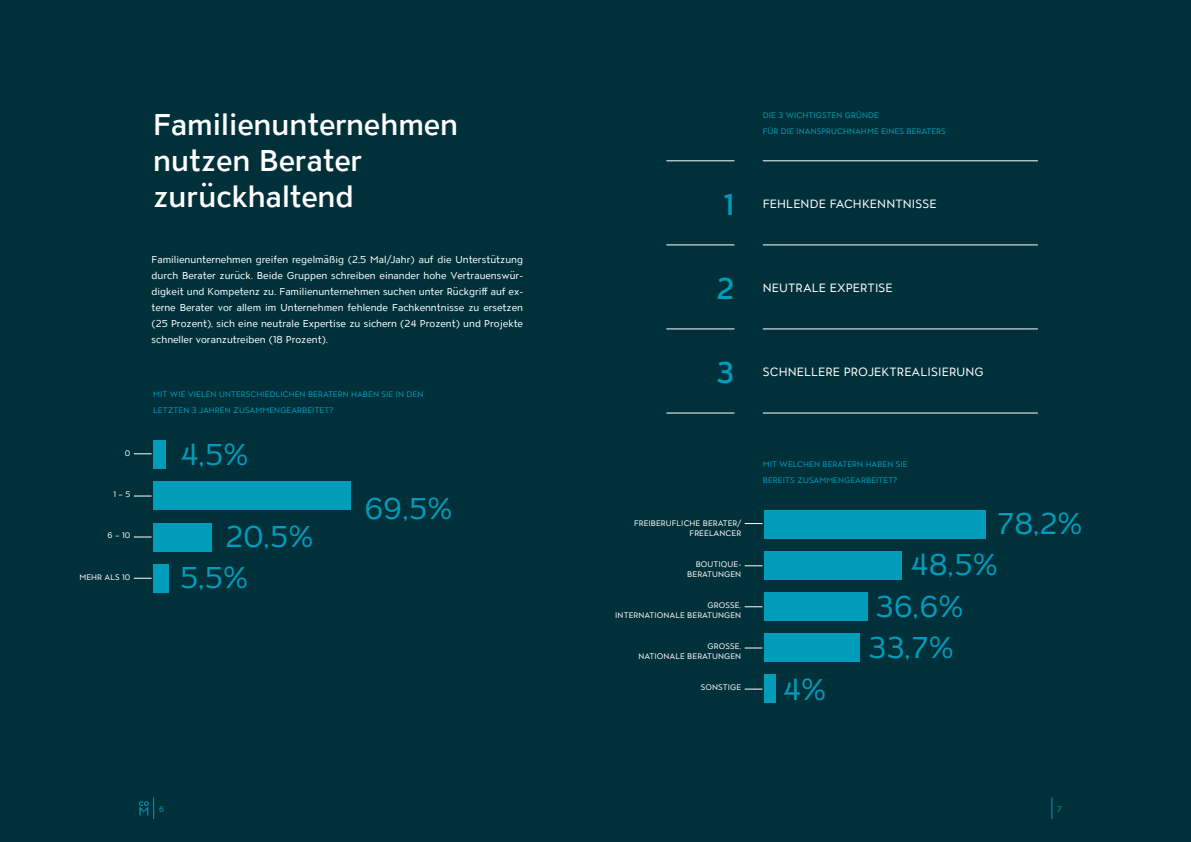
<style>
.page{position:relative;width:1191px;height:842px;background:#00313a}
.page>*{position:absolute;margin:0;border:0;box-sizing:border-box;transform-origin:0 0}
.t1{font:500 30px/36px "ATC Overlook";color:#fff}
.t2{font:30px/41.1px "ATC Overlook";color:#009cb9}
.t3{font:500 30px "ATC Overlook";color:#009cb9}
.t4{font:12px "ATC Overlook";letter-spacing:.01em;color:#fff}
.t5{font:10px/16px "ATC Overlook";color:#fff;text-align:justify}
.t6{font:8px/16px "ATC Overlook";letter-spacing:.01em;color:#009cb9}
.t7{font:8px/10px "ATC Overlook";letter-spacing:.01em;color:#fff;text-align:right}
</style>
<div class="page">
<div style="left:153px;top:441px;width:13px;height:28px;background:#009cb9"></div>
<div style="left:153px;top:482px;width:197px;height:28px;background:#009cb9"></div>
<div style="left:153px;top:523px;width:58px;height:28px;background:#009cb9"></div>
<div style="left:153px;top:564px;width:16px;height:28px;background:#009cb9"></div>
<svg style="left:134px;top:454px;width:18px;height:1px"></svg>
<svg style="left:134px;top:496px;width:18px;height:1px"></svg>
<svg style="left:134px;top:537px;width:18px;height:1px"></svg>
<svg style="left:134px;top:578px;width:18px;height:1px"></svg>
<div style="left:764px;top:510px;width:221px;height:29px;background:#009cb9"></div>
<div style="left:764px;top:551px;width:137px;height:29px;background:#009cb9"></div>
<div style="left:764px;top:593px;width:103px;height:28px;background:#009cb9"></div>
<div style="left:764px;top:634px;width:95px;height:28px;background:#009cb9"></div>
<svg style="left:744px;top:523px;width:18px;height:1px"></svg>
<svg style="left:744px;top:566px;width:18px;height:1px"></svg>
<svg style="left:744px;top:607px;width:18px;height:1px"></svg>
<svg style="left:744px;top:648px;width:18px;height:1px"></svg>
<div style="left:764px;top:675px;width:11px;height:28px;background:#009cb9"></div>
<svg style="left:744px;top:689px;width:18px;height:1px"></svg>
<hr style="left:666px;top:245px;width:68px;height:1px;background:#fff">
<hr style="left:666px;top:161px;width:68px;height:1px;background:#fff">
<hr style="left:666px;top:413px;width:68px;height:1px;background:#fff">
<hr style="left:666px;top:329px;width:68px;height:1px;background:#fff">
<hr style="left:763px;top:245px;width:274px;height:1px;background:#fff">
<hr style="left:763px;top:161px;width:274px;height:1px;background:#fff">
<hr style="left:763px;top:413px;width:274px;height:1px;background:#fff">
<hr style="left:763px;top:329px;width:274px;height:1px;background:#fff">
<svg style="left:139px;top:797px;width:15px;height:22px"></svg>
<svg style="left:1051px;top:797px;width:1px;height:22px"></svg>
<p class="t7" style="left:125px;top:449px;width:7px">0</p>
<p class="t7" style="left:113px;top:490px;width:19px">1 – 5</p>
<p class="t7" style="left:108px;top:531px;width:24px">6 – 10</p>
<p class="t7" style="left:79px;top:572px;width:53px">MEHR ALS 10</p>
<h1 class="t1" style="left:153px;top:108px;width:306px">Familienunternehmen nutzen Berater zurückhaltend</h1>
<p class="t5" style="left:152px;top:252px;width:373px">Familienunternehmen greifen regelmäßig (2,5 Mal/Jahr) auf die Unterstützung durch Berater zurück. Beide Gruppen schreiben einander hohe Vertrauenswür&shy;digkeit und Kompetenz zu. Familienunternehmen suchen unter Rückgriff auf ex&shy;terne Berater vor allem im Unternehmen fehlende Fachkenntnisse zu ersetzen (25 Prozent), sich eine neutrale Expertise zu sichern (24 Prozent) und Projekte schneller voranzutreiben (18 Prozent).</p>
<p class="t6" style="left:153px;top:387px;width:272px">MIT WIE VIELEN UNTERSCHIEDLICHEN BERATERN HABEN SIE IN DEN<br>LETZTEN 3 JAHREN ZUSAMMENGEARBEITET?</p>
<h1 class="t2" style="left:180px;top:435px;width:70px">4,5%</h1>
<h1 class="t2" style="left:180px;top:517px;width:135px;text-indent:45px">20,5%<br>5,5%</h1>
<h1 class="t2" style="left:364px;top:489px;width:90px">69,5%</h1>
<p class="t6" style="left:763px;top:107px;width:184px">DIE 3 WICHTIGSTEN GRÜNDE<br>FÜR DIE INANSPRUCHNAHME EINES BERATERS</p>
<h1 class="t3" style="left:723px;top:187px;width:12px">1</h1>
<p class="t4" style="left:763px;top:197px;width:175px">FEHLENDE FACHKENNTNISSE</p>
<h1 class="t3" style="left:716px;top:271px;width:19px">2</h1>
<p class="t4" style="left:763px;top:281px;width:131px">NEUTRALE EXPERTISE</p>
<h1 class="t3" style="left:716px;top:355px;width:19px">3</h1>
<p class="t4" style="left:763px;top:365px;width:222px">SCHNELLERE PROJEKTREALISIERUNG</p>
<p class="t7" style="left:634px;top:519px;width:109px">FREIBERUFLICHE BERATER/<br>FREELANCER</p>
<p class="t7" style="left:687px;top:560px;width:55px">BOUTIQUE-<br>BERATUNGEN</p>
<p class="t7" style="left:615px;top:601px;width:127px">GROSSE,<br>INTERNATIONALE BERATUNGEN</p>
<p class="t7" style="left:638px;top:642px;width:104px">GROSSE,<br>NATIONALE BERATUNGEN</p>
<p class="t6" style="left:763px;top:457px;width:146px">MIT WELCHEN BERATERN HABEN SIE<br>BEREITS ZUSAMMENGEARBEITET?</p>
<h1 class="t2" style="left:996px;top:505px;width:87px">78,2%</h1>
<h1 class="t2" style="left:910px;top:546px;width:89px">48,5%</h1>
<h1 class="t2" style="left:875px;top:587px;width:89px">36,6%</h1>
<h1 class="t2" style="left:868px;top:628px;width:87px">33,7%</h1>
<p class="t7" style="left:701px;top:683px;width:42px">SONSTIGE</p>
<h1 class="t2" style="left:782px;top:670px;width:45px">4%</h1>
<p class="t6" style="left:159px;top:801px;width:7px">6</p>
<p class="t6" style="left:1057px;top:801px;width:6px">7</p>
</div>
